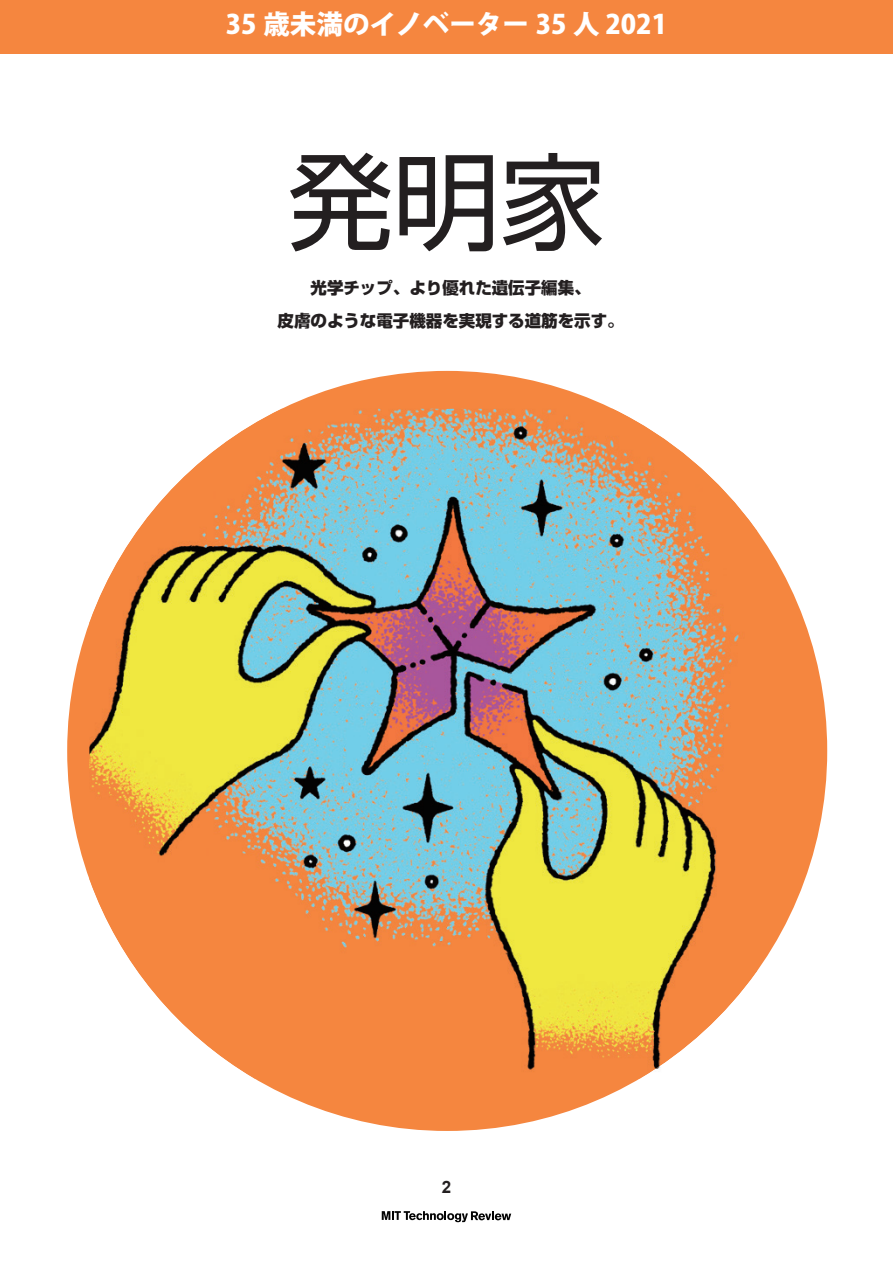
<style>
.page{position:relative;width:893px;height:1263px;background:#fff}
.page>*{position:absolute;margin:0;border:0;box-sizing:border-box;transform-origin:0 0}
.t1{font:106.35px "Shin Go Pr 6 N";color:#231f20}
.t2{font:800 26.55px "Koz Go Pr 6 N";color:#fff}
.t3{font:700 16.95px "Arial";color:#231f20}
.t4{font:800 16.5px/33px "Shin Go Pr 6 N";color:#231f20;text-align:center}
</style>
<div class="page">
<svg style="left:382px;top:1211px;width:129px;height:11px"></svg>
<div style="left:0;top:0;width:893px;height:53px;background:#f5863f"></div>
<div style="left:67px;top:371px;width:760px;height:760px;background:#f5863f;border-radius:50%"></div>
<img style="left:89px;top:409px;width:668px;height:669px">
<h2 class="t2" style="left:226px;top:9px;width:443px">35 歳未満のイノベーター 35 人 2021</h2>
<h1 class="t1" style="left:287px;top:115px;width:320px">発明家</h1>
<p class="t4" style="left:278px;top:271px;width:348px">光学チップ、より優れた遺伝子編集、<br>皮膚のような電子機器を実現する道筋を示す。</p>
<p class="t3" style="left:442px;top:1175px;width:11px">2</p>
</div>
